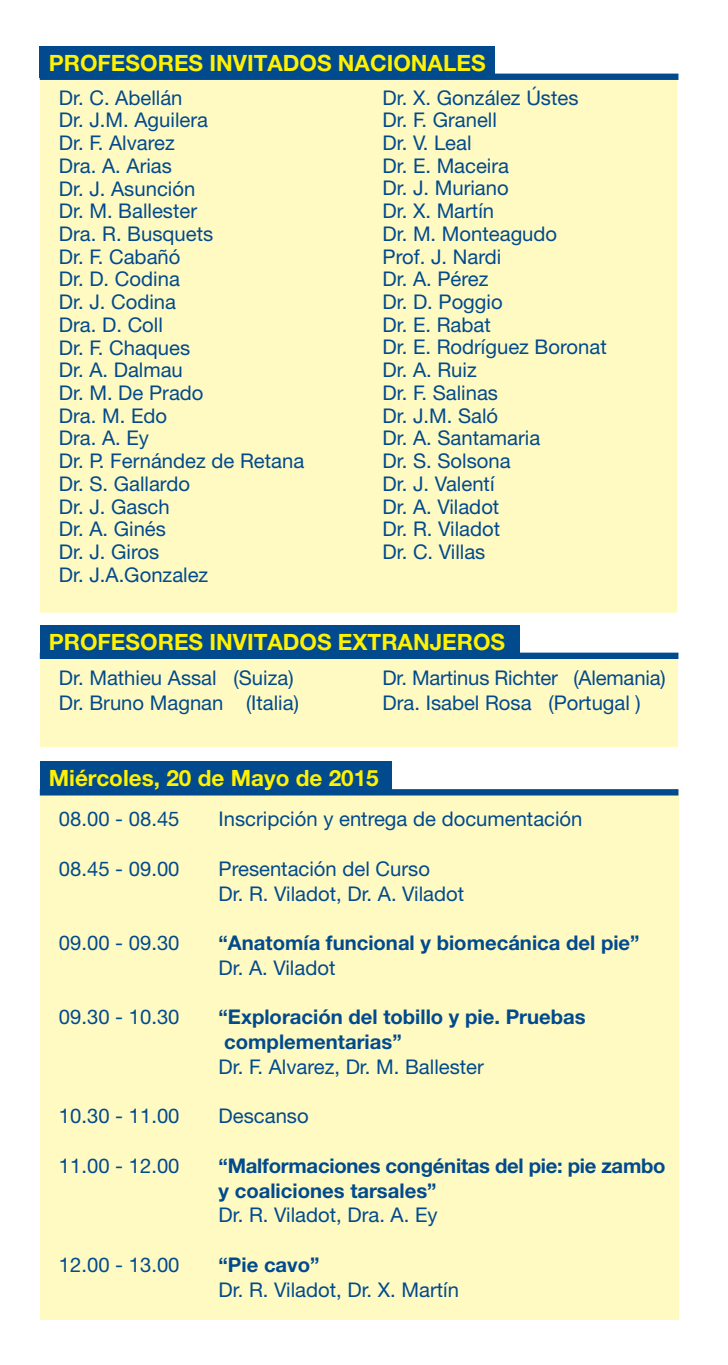
<style>
.page{position:relative;width:728px;height:1365px;background:#fff}
.page>*{position:absolute;margin:0;border:0;box-sizing:border-box;transform-origin:0 0}
.t1{font:700 22.5px "Helvetica Neue";color:#fff101}
.t2{font:20.25px/22.7px "Helvetica Neue";color:#004a8d}
.t3{font:700 20.25px/24.8px "Helvetica Neue";color:#004a8d}
</style>
<div class="page">
<div style="left:40px;top:655px;width:637px;height:92px;background:#fffac2"></div>
<div style="left:40px;top:77px;width:637px;height:536px;background:#fffac2"></div>
<div style="left:40px;top:46px;width:454px;height:31px;background:#004a8d"></div>
<div style="left:40px;top:74px;width:638px;height:6px;background:#004a8d"></div>
<div style="left:40px;top:625px;width:479px;height:31px;background:#004a8d"></div>
<div style="left:40px;top:653px;width:638px;height:6px;background:#004a8d"></div>
<div style="left:40px;top:790px;width:638px;height:530px;background:#fffac2"></div>
<div style="left:40px;top:761px;width:351px;height:32px;background:#004a8d"></div>
<div style="left:40px;top:789px;width:638px;height:6px;background:#004a8d"></div>
<p class="t1" style="left:49px;top:55px;width:438px">PROFESORES INVITADOS NACIONALES</p>
<p class="t2" style="left:59px;top:88px;width:247px">Dr. C. Abellán<br>Dr. J.M. Aguilera<br>Dr. F. Alvarez<br>Dra. A. Arias<br>Dr. J. Asunción<br>Dr. M. Ballester<br>Dra. R. Busquets<br>Dr. F. Cabañó<br>Dr. D. Codina<br>Dr. J. Codina<br>Dra. D. Coll<br>Dr. F. Chaques<br>Dr. A. Dalmau<br>Dr. M. De Prado<br>Dra. M. Edo<br>Dra. A. Ey<br>Dr. P. Fernández de Retana<br>Dr. S. Gallardo<br>Dr. J. Gasch<br>Dr. A. Ginés<br>Dr. J. Giros<br>Dr. J.A.Gonzalez</p>
<p class="t2" style="left:382px;top:88px;width:225px">Dr. X. González Ústes<br>Dr. F. Granell<br>Dr. V. Leal<br>Dr. E. Maceira<br>Dr. J. Muriano<br>Dr. X. Martín<br>Dr. M. Monteagudo<br>Prof. J. Nardi<br>Dr. A. Pérez<br>Dr. D. Poggio<br>Dr. E. Rabat<br>Dr. E. Rodríguez Boronat<br>Dr. A. Ruiz<br>Dr. F. Salinas<br>Dr. J.M. Saló<br>Dr. A. Santamaria<br>Dr. S. Solsona<br>Dr. J. Valentí<br>Dr. A. Viladot<br>Dr. R. Viladot<br>Dr. C. Villas</p>
<p class="t1" style="left:49px;top:634px;width:457px">PROFESORES INVITADOS EXTRANJEROS</p>
<p class="t2" style="left:59px;top:667px;width:241px;line-height:24.8px">Dr. Mathieu Assal (Suiza)<br>Dr. Bruno Magnan (Italia)</p>
<p class="t2" style="left:382px;top:667px;width:284px;line-height:24.8px">Dr. Martinus Richter (Alemania)<br>Dra. Isabel Rosa (Portugal )</p>
<p class="t1" style="left:49px;top:770px;width:331px">Miércoles, 20 de Mayo de 2015</p>
<p class="t2" style="left:59px;top:810px;width:122px">08.00 - 08.45</p>
<p class="t2" style="left:218px;top:810px;width:365px">Inscripción y entrega de documentación</p>
<p class="t2" style="left:59px;top:859px;width:122px">08.45 - 09.00</p>
<p class="t2" style="left:218px;top:858px;width:247px;line-height:24.8px">Presentación del Curso<br>Dr. R. Viladot, Dr. A. Viladot</p>
<p class="t2" style="left:59px;top:934px;width:122px">09.00 - 09.30</p>
<p class="t3" style="left:218px;top:932px;width:422px">“Anatomía funcional y biomecánica del pie”</p>
<p class="t2" style="left:218px;top:958px;width:118px">Dr. A. Viladot</p>
<p class="t2" style="left:59px;top:1008px;width:122px">09.30 - 10.30</p>
<p class="t3" style="left:218px;top:1007px;width:368px">“Exploración del tobillo y pie. Pruebas complementarias”</p>
<p class="t2" style="left:218px;top:1057px;width:266px">Dr. F. Alvarez, Dr. M. Ballester</p>
<p class="t2" style="left:59px;top:1107px;width:122px">10.30 - 11.00</p>
<p class="t2" style="left:218px;top:1107px;width:92px">Descanso</p>
<p class="t2" style="left:59px;top:1156px;width:122px">11.00 - 12.00</p>
<p class="t3" style="left:218px;top:1155px;width:448px">“Malformaciones congénitas del pie: pie zambo y coaliciones tarsales”</p>
<p class="t2" style="left:218px;top:1206px;width:220px">Dr. R. Viladot, Dra. A. Ey</p>
<p class="t2" style="left:59px;top:1255px;width:122px">12.00 - 13.00</p>
<p class="t3" style="left:218px;top:1254px;width:102px">“Pie cavo”</p>
<p class="t2" style="left:218px;top:1280px;width:242px">Dr. R. Viladot, Dr. X. Martín</p>
</div>
